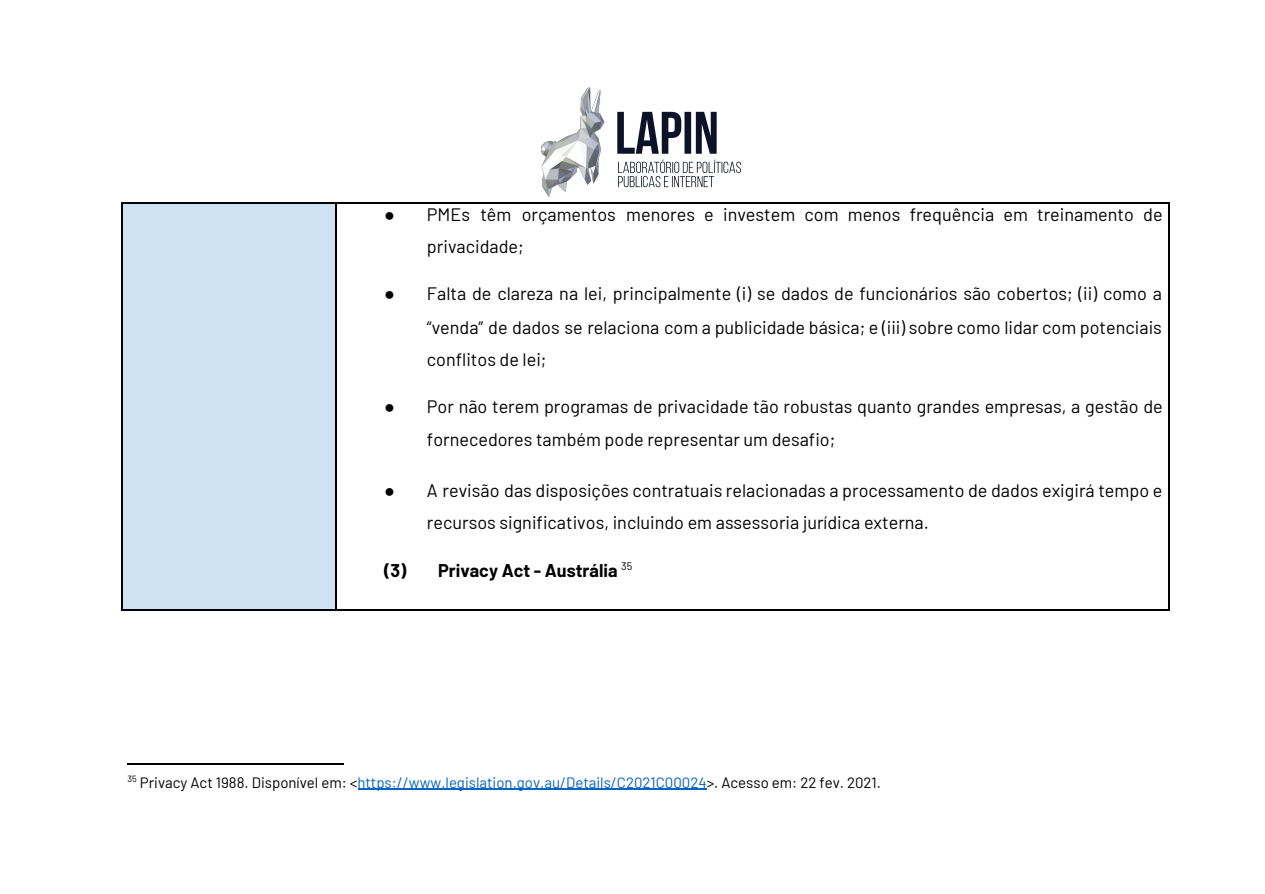
<style>
.page{position:relative;width:1265px;height:894px;background:#fff}
.page>*{position:absolute;margin:0;border:0;box-sizing:border-box;transform-origin:0 0}
.t1{font:18px/32.7px "Barlow";color:#000}
.t2{font:700 18px "Barlow";color:#000}
.t3{font:15px "Barlow";color:#000}
.s1{font-family:"Arial"}
.s2{color:#0563c1}
</style>
<div class="page">
<hr style="left:127px;top:764px;width:216px;height:1px;background:#000">
<img style="left:541px;top:87px;width:200px;height:110px">
<hr style="left:358px;top:789px;width:348px;height:1px;background:#0563c1">
<div style="left:122px;top:202px;width:213px;height:408px;background:#cfe2f3"></div>
<hr style="left:335px;top:202px;width:834px;height:2px;background:#000">
<hr style="left:335px;top:610px;width:834px;height:1px;background:#000">
<hr style="left:1168px;top:202px;width:1px;height:409px;background:#000">
<hr style="left:122px;top:202px;width:214px;height:2px;background:#000">
<hr style="left:122px;top:610px;width:214px;height:1px;background:#000">
<hr style="left:122px;top:202px;width:1px;height:409px;background:#000">
<hr style="left:335px;top:202px;width:1px;height:409px;background:#000">
<p class="t1" style="left:427px;top:197px;width:737px;text-indent:-43px"><span class="s1">●</span> PMEs têm orçamentos menores e investem com menos frequência em treinamento de privacidade;</p>
<p class="t1" style="left:384px;top:276px;width:779px;line-height:33.8px;text-align:right"><span class="s1">●</span> Falta de clareza na lei, principalmente (i) se dados de funcionários são cobertos; (ii) como a “venda” de dados se relaciona com a publicidade básica; e (iii) sobre como lidar com potenciais</p>
<p class="t1" style="left:427px;top:342px;width:121px">conflitos de lei;</p>
<p class="t1" style="left:427px;top:389px;width:737px;text-indent:-43px"><span class="s1">●</span> Por não terem programas de privacidade tão robustas quanto grandes empresas, a gestão de fornecedores também pode representar um desafio;</p>
<p class="t1" style="left:427px;top:474px;width:737px;line-height:31.5px;text-indent:-43px"><span class="s1">●</span> A revisão das disposições contratuais relacionadas a processamento de dados exigirá tempo e recursos significativos, incluindo em assessoria jurídica externa.</p>
<p class="t2" style="left:384px;top:559px;width:249px">(3) Privacy Act - Austrália <sup>35</sup></p>
<p class="t3" style="left:128px;top:772px;width:755px"><sup>35</sup> Privacy Act 1988. Disponível em: &lt;<span class="s2">https://www.legislation.gov.au/Details/C2021C00024</span>&gt;. Acesso em: 22 fev. 2021.</p>
</div>
